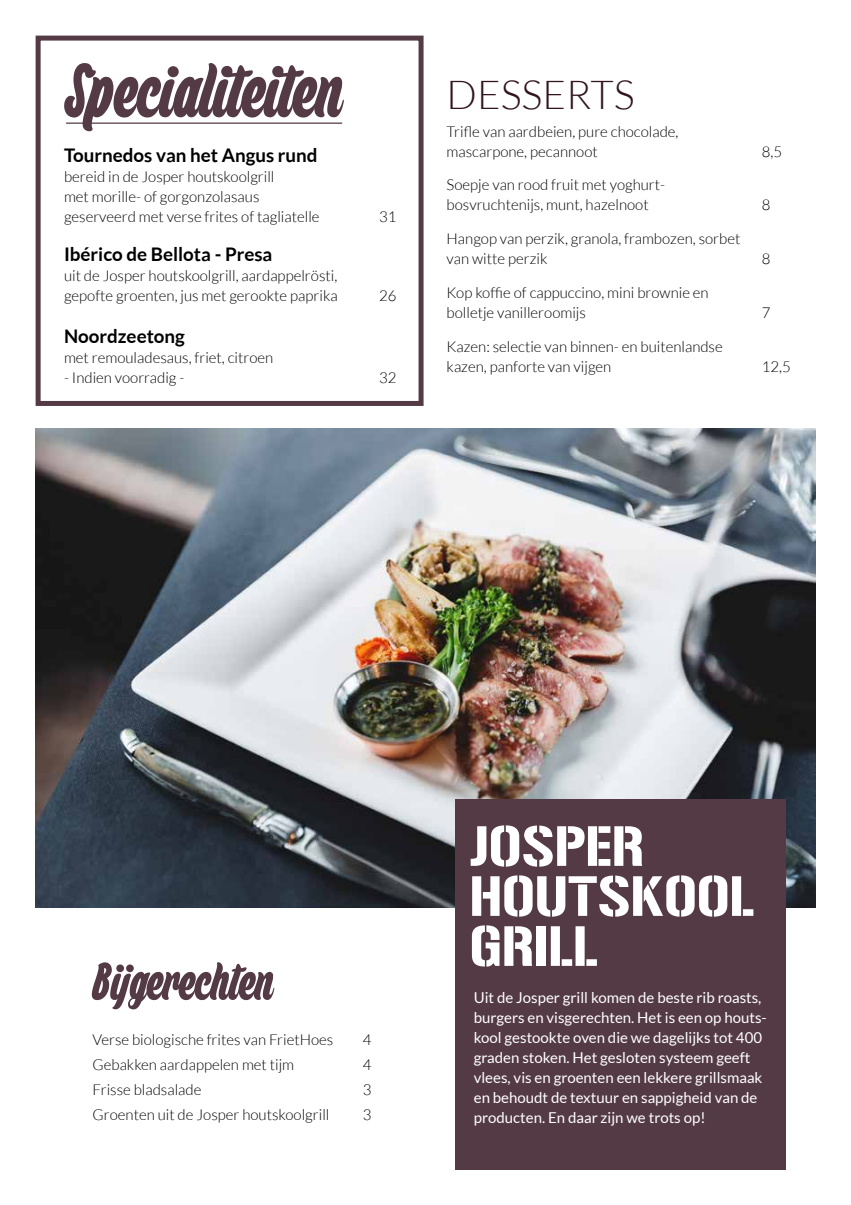
<style>
.page{position:relative;width:851px;height:1205px;background:#fff}
.page>*{position:absolute;margin:0;border:0;box-sizing:border-box;transform-origin:0 0}
.t1{font:77.5px "Backpack Personal Use";color:#543a45}
.t2{font:53.75px "Backpack Personal Use";color:#543a45}
.t3{font:50px/50px "Gunplay";color:#fff}
.t4{font:300 40px "Lato";color:#321421}
.t5{font:700 18.75px "Lato";color:#000}
.t6{font:300 15px/20px "Lato";color:#000}
.t7{font:15px/20px "Lato";color:#fff}
</style>
<div class="page">
<img style="left:35px;top:429px;width:780px;height:478px">
<div style="left:36px;top:36px;width:387px;height:370px;background:#fff;border:5px solid #543a45"></div>
<hr style="left:66px;top:123px;width:276px;height:1px;background:#543a45">
<div style="left:454px;top:799px;width:331px;height:370px;background:#543a45"></div>
<h1 class="t1" style="left:65px;top:47px;width:279px">Specialiteiten</h1>
<p class="t5" style="left:64px;top:145px;width:255px">Tournedos van het Angus rund</p>
<p class="t6" style="left:64px;top:167px;width:257px">bereid in de Josper houtskoolgrill<br>met morille- of gorgonzolasaus geserveerd met verse frites of tagliatelle</p>
<p class="t5" style="left:64px;top:243px;width:210px">Ibérico de Bellota - Presa</p>
<p class="t6" style="left:64px;top:266px;width:275px">uit de Josper houtskoolgrill, aardappelrösti, gepofte groenten, jus met gerookte paprika</p>
<p class="t6" style="left:379px;top:207px;width:19px">31</p>
<p class="t6" style="left:379px;top:286px;width:19px">26</p>
<p class="t5" style="left:64px;top:326px;width:122px">Noordzeetong</p>
<p class="t6" style="left:64px;top:348px;width:211px">met remouladesaus, friet, citroen</p>
<p class="t6" style="left:64px;top:368px;width:122px">- Indien voorradig -</p>
<p class="t6" style="left:379px;top:368px;width:19px">32</p>
<h3 class="t4" style="left:446px;top:73px;width:190px">DESSERTS</h3>
<p class="t6" style="left:446px;top:121px;width:233px">Trifle van aardbeien, pure chocolade, mascarpone, pecannoot</p>
<p class="t6" style="left:446px;top:175px;width:220px">Soepje van rood fruit met yoghurt&shy;bosvruchtenijs, munt, hazelnoot</p>
<p class="t6" style="left:446px;top:229px;width:295px">Hangop van perzik, granola, frambozen, sorbet van witte perzik</p>
<p class="t6" style="left:446px;top:283px;width:263px">Kop koffie of cappuccino, mini brownie en bolletje vanilleroomijs</p>
<p class="t6" style="left:446px;top:336px;width:277px">Kazen: selectie van binnen- en buitenlandse kazen, panforte van vijgen</p>
<p class="t6" style="left:761px;top:141px;width:22px">8,5</p>
<p class="t6" style="left:761px;top:195px;width:10px">8</p>
<p class="t6" style="left:761px;top:249px;width:10px">8</p>
<p class="t6" style="left:761px;top:303px;width:10px">7</p>
<p class="t6" style="left:761px;top:356px;width:31px">12,5</p>
<h2 class="t2" style="left:93px;top:951px;width:182px">Bijgerechten</h2>
<p class="t6" style="left:93px;top:1029px;width:242px">Verse biologische frites van FrietHoes</p>
<p class="t6" style="left:363px;top:1029px;width:10px">4</p>
<p class="t6" style="left:93px;top:1054px;width:203px">Gebakken aardappelen met tijm</p>
<p class="t6" style="left:363px;top:1054px;width:10px">4</p>
<p class="t6" style="left:93px;top:1079px;width:110px">Frisse bladsalade</p>
<p class="t6" style="left:363px;top:1079px;width:10px">3</p>
<p class="t6" style="left:93px;top:1104px;width:238px">Groenten uit de Josper houtskoolgrill</p>
<p class="t6" style="left:363px;top:1104px;width:10px">3</p>
<h3 class="t3" style="left:469px;top:822px;width:286px">JOSPER<br>HOUTSKOOL<br>GRILL</h3>
<p class="t7" style="left:473px;top:987px;width:294px">Uit de Josper grill komen de beste rib roasts, burgers en visgerechten. Het is een op houts&shy;kool gestookte oven die we dagelijks tot 400 graden stoken. Het gesloten systeem geeft vlees, vis en groenten een lekkere grillsmaak en behoudt de textuur en sappigheid van de producten. En daar zijn we trots op!</p>
</div>
